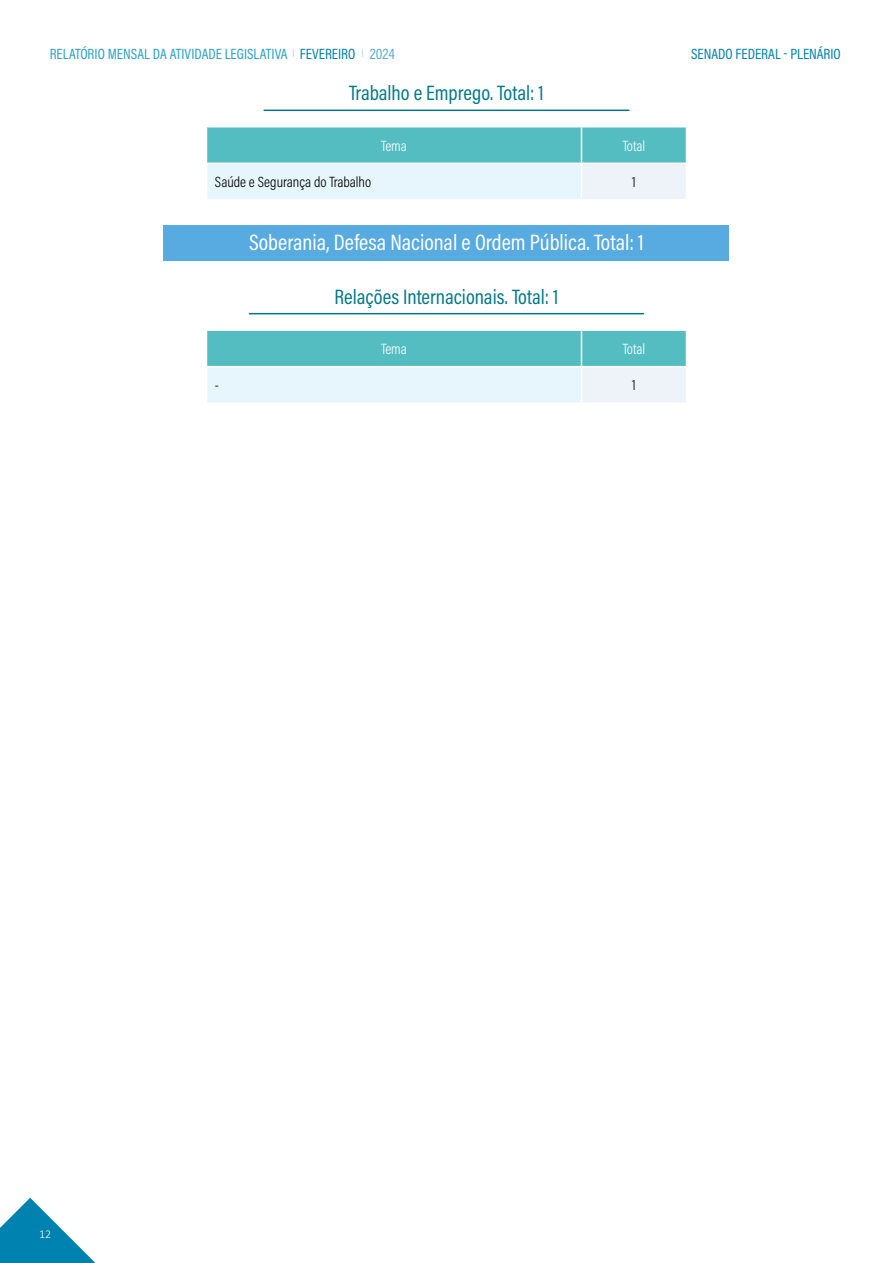
<style>
.page{position:relative;width:893px;height:1263px;background:#fff}
.page>*{position:absolute;margin:0;border:0;box-sizing:border-box;transform-origin:0 0}
.t1{font:22.5px "Acumin Pro Cond";color:#fff}
.t2{font:21px "Acumin Pro Cond";color:#007a88}
.t3{font:15px "Acumin Pro Cond";color:#29a1c7}
.t4{font:300 15px "Acumin Pro Cond";color:#000}
.t5{font:15px "Acumin Pro Cond";color:#0082ae}
.t6{font:300 15px "Acumin Pro Cond";color:#fff}
.t7{font:300 12px "Calibri";color:#fff}
.s1{color:#0080af}
.s2{color:#57acce}
</style>
<div class="page">
<svg style="left:0;top:1198px;width:96px;height:65px"></svg>
<hr style="left:264px;top:110px;width:365px;height:1px;background:#007a88">
<div style="left:164px;top:225px;width:565px;height:35px;background:#58abe0"></div>
<hr style="left:249px;top:313px;width:395px;height:1px;background:#007a88">
<div style="left:207px;top:127px;width:479px;height:36px;background:#54bdc1"></div>
<div style="left:206px;top:163px;width:375px;height:37px;background:#e6f6fc"></div>
<div style="left:581px;top:163px;width:105px;height:37px;background:#edf3f8"></div>
<hr style="left:581px;top:127px;width:1px;height:36px;background:#fff">
<hr style="left:206px;top:163px;width:375px;height:1px;background:#fff">
<hr style="left:206px;top:164px;width:1px;height:35px;background:#fff">
<hr style="left:581px;top:163px;width:106px;height:1px;background:#fff">
<hr style="left:581px;top:164px;width:1px;height:35px;background:#fff">
<hr style="left:206px;top:199px;width:375px;height:2px;background:#fff">
<hr style="left:581px;top:199px;width:106px;height:2px;background:#fff">
<div style="left:207px;top:331px;width:479px;height:35px;background:#54bdc1"></div>
<div style="left:206px;top:367px;width:375px;height:36px;background:#e6f6fc"></div>
<div style="left:581px;top:367px;width:105px;height:36px;background:#edf3f8"></div>
<hr style="left:581px;top:331px;width:1px;height:35px;background:#fff">
<hr style="left:206px;top:367px;width:1px;height:35px;background:#fff">
<hr style="left:581px;top:367px;width:1px;height:35px;background:#fff">
<hr style="left:206px;top:402px;width:375px;height:2px;background:#fff">
<hr style="left:581px;top:402px;width:106px;height:2px;background:#fff">
<p class="t3" style="left:50px;top:44px;width:347px">RELATÓRIO MENSAL DA ATIVIDADE LEGISLATIVA <sup>|</sup> <span class="s1">FEVEREIRO</span> <sup>|</sup> <span class="s2">2024</span></p>
<p class="t5" style="left:691px;top:44px;width:151px">SENADO FEDERAL - PLENÁRIO</p>
<p class="t2" style="left:349px;top:80px;width:196px">Trabalho e Emprego. Total: 1</p>
<p class="t6" style="left:381px;top:136px;width:27px">Tema</p>
<p class="t6" style="left:623px;top:136px;width:24px">Total</p>
<p class="t4" style="left:215px;top:172px;width:158px">Saúde e Segurança do Trabalho</p>
<p class="t4" style="left:632px;top:172px;width:5px">1</p>
<p class="t1" style="left:249px;top:228px;width:396px">Soberania, Defesa Nacional e Ordem Pública. Total: 1</p>
<p class="t2" style="left:334px;top:283px;width:226px">Relações Internacionais. Total: 1</p>
<p class="t6" style="left:381px;top:339px;width:27px">Tema</p>
<p class="t6" style="left:623px;top:339px;width:24px">Total</p>
<p class="t4" style="left:215px;top:376px;width:6px">-</p>
<p class="t4" style="left:632px;top:376px;width:5px">1</p>
<p class="t7" style="left:39px;top:1226px;width:14px">12</p>
</div>
